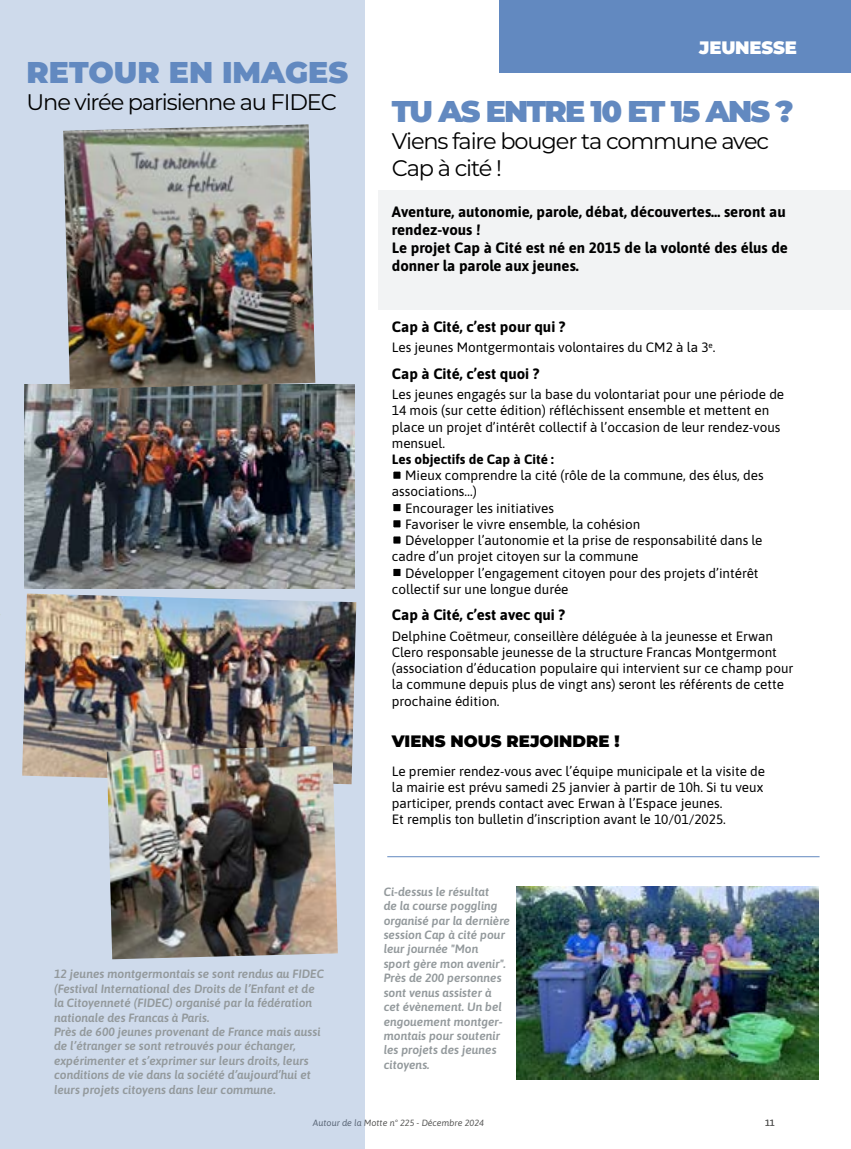
<style>
.page{position:relative;width:851px;height:1149px;background:#fff}
.page>*{position:absolute;margin:0;border:0;box-sizing:border-box;transform-origin:0 0}
.t1{font:900 30px "Montserrat";letter-spacing:-.06em;color:#6289c0}
.t2{font:900 30px "Montserrat";color:#6289c0}
.t3{font:22.5px/27px "Montserrat";letter-spacing:-.05em;color:#000}
.t4{font:900 18px "Montserrat";letter-spacing:-.01em;color:#fff}
.t5{font:900 16.5px "Montserrat";color:#000}
.t6{font:15px/18px "Asap";color:#000}
.t7{font:13.5px/16.2px "Asap";color:#000}
.t8{font:italic 12px/14.4px "Asap";color:#93999c}
.t9{font:italic 9px "Asap";color:#575756}
.t10{font:9px "Asap";color:#575756}
</style>
<div class="page">
<div style="left:0;top:0;width:365px;height:1148px;background:#cedaeb"></div>
<img style="left:24px;top:385px;width:330px;height:203px">
<div style="left:392px;top:470px;width:9px;height:9px;background:#000"></div>
<div style="left:392px;top:470px;width:10px;height:10px;border:2px solid #fff"></div>
<div style="left:392px;top:503px;width:9px;height:9px;background:#000"></div>
<div style="left:392px;top:502px;width:10px;height:10px;border:2px solid #fff"></div>
<div style="left:392px;top:519px;width:9px;height:9px;background:#000"></div>
<div style="left:392px;top:518px;width:10px;height:10px;border:2px solid #fff"></div>
<div style="left:392px;top:535px;width:9px;height:9px;background:#000"></div>
<div style="left:392px;top:535px;width:10px;height:10px;border:2px solid #fff"></div>
<div style="left:392px;top:568px;width:9px;height:8px;background:#000"></div>
<div style="left:392px;top:567px;width:10px;height:10px;border:2px solid #fff"></div>
<div style="left:378px;top:190px;width:472px;height:119px;background:#f2f3f4"></div>
<img style="left:63px;top:124px;width:252px;height:265px">
<img style="left:22px;top:593px;width:334px;height:191px">
<img style="left:107px;top:745px;width:231px;height:213px">
<img style="left:516px;top:886px;width:302px;height:193px">
<hr style="left:387px;top:856px;width:432px;height:1px;background:#6289c0">
<div style="left:499px;top:0;width:351px;height:72px;background:#6289c0"></div>
<h1 class="t2" style="left:27px;top:50px;width:323px">RETOUR EN IMAGES</h1>
<h2 class="t3" style="left:27px;top:88px;width:312px">Une virée parisienne au FIDEC</h2>
<p class="t8" style="left:54px;top:966px;width:271px">12 jeunes montgermontais se sont rendus au FIDEC (Festival International des Droits de l’Enfant et de la Citoyenneté (FIDEC) organisé par la fédération nationale des Francas à Paris.<br>Près de 600 jeunes provenant de France mais aussi de l’étranger se sont retrouvés pour échanger, expérimenter et s’exprimer sur leurs droits, leurs conditions de vie dans la société d’aujourd’hui et leurs projets citoyens dans leur commune.</p>
<h3 class="t4" style="left:699px;top:34px;width:99px">JEUNESSE</h3>
<h1 class="t1" style="left:392px;top:89px;width:403px">TU AS ENTRE 10 ET 15 ANS ?</h1>
<h2 class="t3" style="left:392px;top:126px;width:379px">Viens faire bouger ta commune avec<br>Cap à cité !</h2>
<p class="t6" style="left:392px;top:202px;width:397px">Aventure, autonomie, parole, débat, découvertes… seront au rendez-vous !<br>Le projet Cap à Cité est né en 2015 de la volonté des élus de donner la parole aux jeunes.</p>
<p class="t6" style="left:392px;top:316px;width:175px">Cap à Cité, c’est pour qui ?</p>
<p class="t7" style="left:392px;top:338px;width:325px">Les jeunes Montgermontais volontaires du CM2 à la 3<sup>e</sup>.</p>
<p class="t6" style="left:392px;top:363px;width:149px">Cap à Cité, c’est quoi ?</p>
<p class="t7" style="left:392px;top:385px;width:394px">Les jeunes engagés sur la base du volontariat pour une période de</p>
<p class="t7" style="left:392px;top:402px;width:379px">14 mois (sur cette édition) réfléchissent ensemble et mettent en</p>
<p class="t7" style="left:392px;top:418px;width:390px">place un projet d’intérêt collectif à l’occasion de leur rendez-vous</p>
<p class="t7" style="left:392px;top:434px;width:55px">mensuel.</p>
<p class="t7" style="left:392px;top:450px;width:163px">Les objectifs de Cap à Cité :</p>
<p class="t7" style="left:405px;top:466px;width:360px">Mieux comprendre la cité (rôle de la commune, des élus, des</p>
<p class="t7" style="left:392px;top:483px;width:87px">associations…)</p>
<p class="t7" style="left:405px;top:499px;width:150px">Encourager les initiatives</p>
<p class="t7" style="left:405px;top:515px;width:236px">Favoriser le vivre ensemble, la cohésion</p>
<p class="t7" style="left:405px;top:531px;width:358px">Développer l’autonomie et la prise de responsabilité dans le</p>
<p class="t7" style="left:392px;top:547px;width:248px">cadre d’un projet citoyen sur la commune</p>
<p class="t7" style="left:405px;top:564px;width:355px">Développer l’engagement citoyen pour des projets d’intérêt</p>
<p class="t7" style="left:392px;top:580px;width:178px">collectif sur une longue durée</p>
<p class="t6" style="left:392px;top:605px;width:175px">Cap à Cité, c’est avec qui ?</p>
<p class="t7" style="left:392px;top:627px;width:403px">Delphine Coëtmeur, conseillère déléguée à la jeunesse et Erwan Clero responsable jeunesse de la structure Francas Montgermont (association d’éducation populaire qui intervient sur ce champ pour la commune depuis plus de vingt ans) seront les référents de cette prochaine édition.</p>
<p class="t5" style="left:392px;top:728px;width:229px">VIENS NOUS REJOINDRE !</p>
<p class="t7" style="left:392px;top:761px;width:375px">Le premier rendez-vous avec l’équipe municipale et la visite de la mairie est prévu samedi 25 janvier à partir de 10h. Si tu veux participer, prends contact avec Erwan à l’Espace jeunes.<br>Et remplis ton bulletin d’inscription avant le 10/01/2025.</p>
<p class="t8" style="left:383px;top:883px;width:128px">Ci-dessus le résultat<br>de la course poggling organisé par la dernière session Cap à cité pour leur journée "Mon<br>sport gère mon avenir".<br>Près de 200 personnes sont venus assister à cet évènement. Un bel engouement montger&shy;montais pour soutenir les projets des jeunes citoyens.</p>
<p class="t9" style="left:313px;top:1116px;width:172px">Autour de la Motte n° 225 - Décembre 2024</p>
<p class="t10" style="left:765px;top:1116px;width:11px">11</p>
</div>
